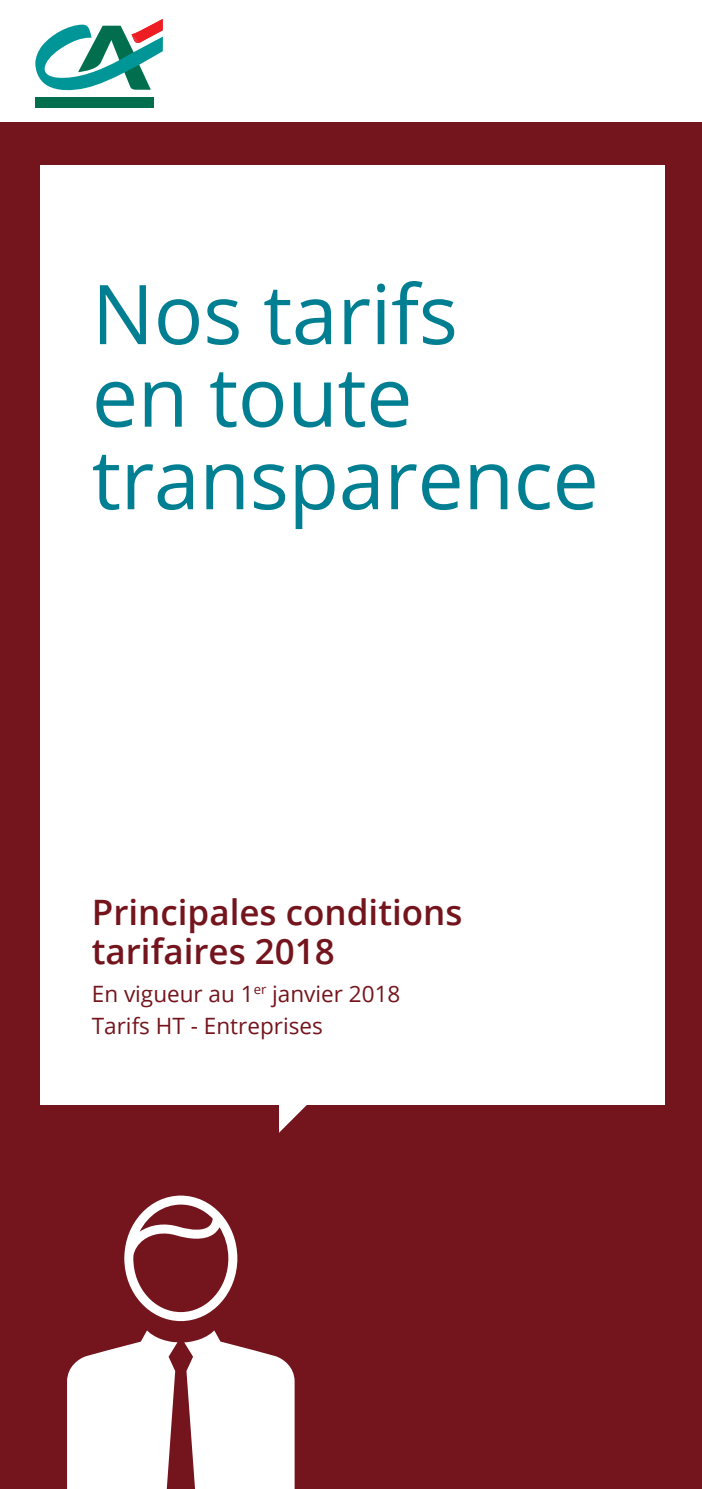
<style>
.page{position:relative;width:702px;height:1489px;background:#fff}
.page>*{position:absolute;margin:0;border:0;box-sizing:border-box;transform-origin:0 0}
.t1{font:82.5px "Open Sans";letter-spacing:-.005em;color:#007e92}
.t2{font:600 35px "Open Sans";color:#74141c}
.t3{font:22.5px "Open Sans";color:#74141c}
</style>
<div class="page">
<div style="left:0;top:123px;width:702px;height:1365px;background:#74141c"></div>
<svg style="left:124px;top:1195px;width:113px;height:125px"></svg>
<svg style="left:184px;top:1330px;width:110px;height:158px"></svg>
<svg style="left:67px;top:1330px;width:110px;height:158px"></svg>
<div style="left:35px;top:97px;width:119px;height:10px;background:#016f4e"></div>
<svg style="left:35px;top:19px;width:128px;height:72px"></svg>
<div style="left:41px;top:165px;width:623px;height:939px;background:#fff"></div>
<svg style="left:279px;top:1104px;width:28px;height:28px"></svg>
<p class="t1" style="left:92px;top:258px;width:367px">Nos tarifs</p>
<p class="t1" style="left:92px;top:340px;width:322px">en toute</p>
<p class="t1" style="left:92px;top:423px;width:508px">transparence</p>
<p class="t2" style="left:92px;top:888px;width:372px">Principales conditions</p>
<p class="t2" style="left:92px;top:927px;width:245px">tarifaires 2018</p>
<p class="t3" style="left:92px;top:978px;width:310px">En vigueur au 1<sup>er</sup> janvier 2018</p>
<p class="t3" style="left:92px;top:1010px;width:232px">Tarifs HT - Entreprises</p>
</div>
